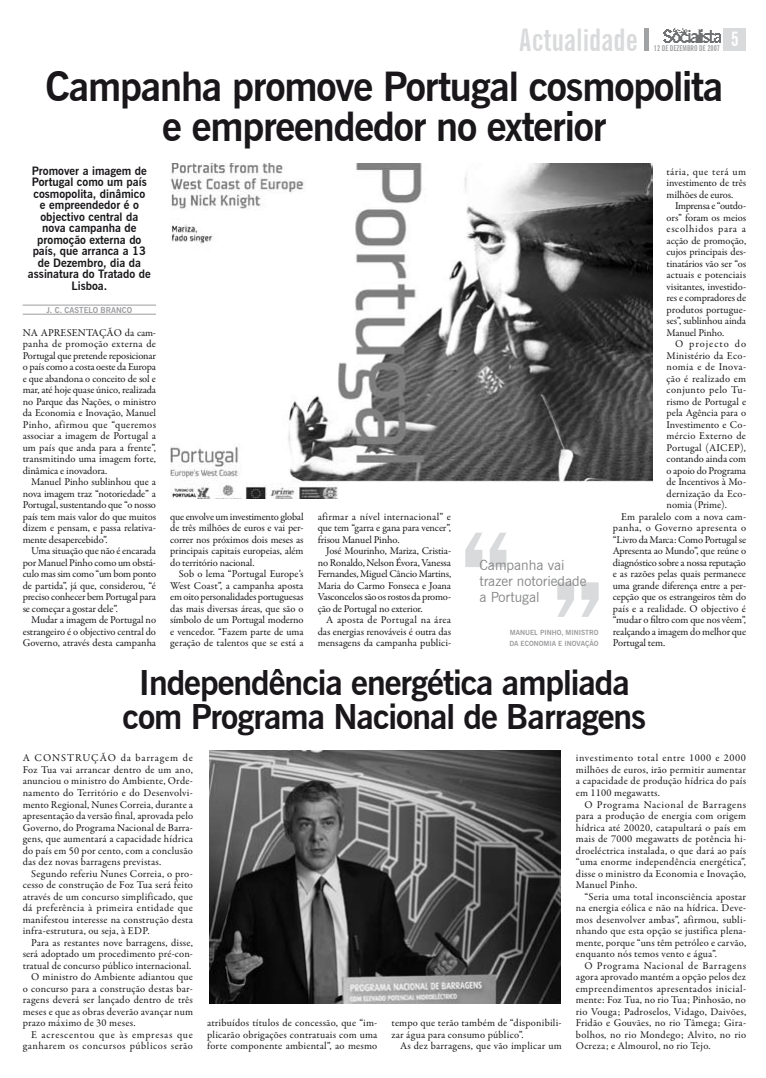
<style>
.page{position:relative;width:766px;height:1078px;background:#fff}
.page>*{position:absolute;margin:0;border:0;box-sizing:border-box;transform-origin:0 0}
.t1{font:700 40px/40px "News Gothic BT";letter-spacing:-.03em;color:#1a171b;text-align:center}
.t2{font:700 34px/34px "News Gothic BT";letter-spacing:-.03em;color:#1a171b;text-align:center}
.t3{font:700 extra-condensed 31.2px "News Gothic BT";color:#d9dadb}
.t4{font:14px/16px "News Gothic BT";color:#878889}
.t5{font:700 11.5px/11.5px "News Gothic BT";color:#1a171b;text-align:center}
.t6{font:10.5px/11.5px "Garamond Premr Pro";letter-spacing:.005em;color:#1a171b;text-align:justify}
.t7{font:10.5px "Garamond Premr Pro";letter-spacing:-.015em;color:#1a171b}
.t8{font:10.5px "Garamond Premr Pro";letter-spacing:.035em;color:#1a171b}
.t9{font:10.5px "Garamond Premr Pro";letter-spacing:.025em;color:#1a171b}
.t10{font:10.5px "Garamond Premr Pro";letter-spacing:.045em;color:#1a171b}
.t11{font:10.5px "Garamond Premr Pro";letter-spacing:-.02em;color:#1a171b}
.t12{font:10.5px "Garamond Premr Pro";letter-spacing:.06em;color:#1a171b}
.t13{font:10.5px "Garamond Premr Pro";letter-spacing:.09em;color:#1a171b}
.t14{font:700 extra-condensed 8px "News Gothic BT";color:#9c9d9f}
.t15{font:700 8px "News Gothic BT";color:#9c9d9f}
.t16{font:700 7px/11.5px "News Gothic BT";color:#9c9d9f}
</style>
<div class="page">
<div style="left:723px;top:28px;width:22px;height:23px;background:#d9dadb"></div>
<img style="left:663px;top:28px;width:56px;height:14px">
<div style="left:643px;top:28px;width:5px;height:23px;background:#a1a2a4"></div>
<hr style="left:23px;top:305px;width:133px;height:1px;background:#9c9d9f">
<hr style="left:23px;top:314px;width:133px;height:1px;background:#9c9d9f">
<img style="left:170px;top:163px;width:482px;height:335px">
<img style="left:209px;top:750px;width:351px;height:252px">
<svg style="left:465px;top:532px;width:41px;height:35px"></svg>
<svg style="left:557px;top:582px;width:41px;height:34px"></svg>
<h3 class="t3" style="left:519px;top:21px;width:120px">Actualidade</h3>
<h1 class="t1" style="left:45px;top:67px;width:679px">Campanha promove Portugal cosmopolita e empreendedor no exterior</h1>
<p class="t5" style="left:28px;top:164px;width:124px">Promover a imagem de<br>Portugal como um país cosmopolita, dinâmico<br>e empreendedor é o objectivo central da nova campanha de promoção externa do país, que arranca a 13 de Dezembro, dia da assinatura do Tratado de<br>Lisboa.</p>
<p class="t15" style="left:46px;top:305px;width:66px">J. C. Castelo Branc</p>
<p class="t15" style="left:127px;top:305px;width:7px">o</p>
<p class="t6" style="left:23px;top:327px;width:26px">Na apresenta</p>
<p class="t14" style="left:653px;top:43px;width:68px">12 DE DEZEMBRO DE 2007</p>
<p class="t6" style="left:666px;top:166px;width:81px">tária, que terá um investimento de três milhões de euros.</p>
<p class="t6" style="left:666px;top:200px;width:81px;text-indent:9px">Imprensa e “outdo&shy;ors” foram os meios escolhidos para a acção de promoção, cujos principais des&shy;tinatários vão ser “os actuais e potenciais visitantes, investido&shy;res e compradores de produtos portugue&shy;ses”, sublinhou ainda Manuel Pinho.</p>
<p class="t13" style="left:675px;top:337px;width:72px">O projecto do</p>
<p class="t6" style="left:666px;top:350px;width:81px">Ministério da Eco-</p>
<p class="t8" style="left:666px;top:360px;width:81px">nomia e de Inova-</p>
<p class="t9" style="left:666px;top:372px;width:81px">ção é realizado em</p>
<p class="t8" style="left:666px;top:383px;width:81px">conjunto pelo Tu-</p>
<p class="t6" style="left:666px;top:396px;width:81px">rismo de Portugal e</p>
<p class="t6" style="left:666px;top:407px;width:81px">pela Agência para o</p>
<p class="t6" style="left:666px;top:419px;width:81px">Investimento e Co-</p>
<p class="t9" style="left:666px;top:429px;width:81px">mércio Externo de</p>
<p class="t9" style="left:666px;top:441px;width:81px">Portugal (AICEP),</p>
<p class="t6" style="left:666px;top:453px;width:81px">contando ainda com</p>
<p class="t7" style="left:666px;top:464px;width:81px">o apoio do Programa</p>
<p class="t6" style="left:666px;top:476px;width:81px">de Incentivos à Mo-</p>
<p class="t6" style="left:666px;top:488px;width:81px">dernização da Eco-</p>
<p class="t6" style="left:666px;top:499px;width:62px">nomia (Prime).</p>
<p class="t6" style="left:621px;top:511px;width:126px">Em paralelo com a nova cam-</p>
<p class="t8" style="left:612px;top:521px;width:135px">panha, o Governo apresenta o</p>
<p class="t11" style="left:612px;top:533px;width:135px">“Livro da Marca: Como Portugal se</p>
<p class="t7" style="left:612px;top:544px;width:135px">Apresenta ao Mundo”, que reúne o</p>
<p class="t7" style="left:612px;top:556px;width:135px">diagnóstico sobre a nossa reputação</p>
<p class="t6" style="left:612px;top:568px;width:135px">e as razões pelas quais permanece</p>
<p class="t7" style="left:612px;top:579px;width:135px">uma grande diferença entre a per-</p>
<p class="t7" style="left:612px;top:590px;width:135px">cepção que os estrangeiros têm do</p>
<p class="t6" style="left:612px;top:603px;width:135px">país e a realidade. O objectivo é</p>
<p class="t7" style="left:612px;top:613px;width:135px">“mudar o filtro com que nos vêem”,</p>
<p class="t6" style="left:612px;top:626px;width:135px">realçando a imagem do melhor que</p>
<p class="t7" style="left:612px;top:636px;width:54px">Portugal tem.</p>
<h2 class="t2" style="left:122px;top:665px;width:525px">I ndependência energética ampliada com Programa Nacional de Barragens</h2>
<p class="t6" style="left:23px;top:327px;width:135px;text-indent:76px">ção da cam&shy;panha de promoção externa de Portugal que pretende reposicionar o país como a costa oeste da Europa e que abandona o conceito de sol e mar, até hoje quase único, realizada no Parque das Nações, o ministro da Economia e Inovação, Manuel Pinho, afirmou que “queremos associar a imagem de Portugal a um país que anda para a frente”, transmitindo uma imagem forte, dinâmica e inovadora.</p>
<p class="t6" style="left:23px;top:476px;width:135px;text-indent:9px">Manuel Pinho sublinhou que a nova imagem traz “notoriedade” a Portugal, sustentando que “o nosso país tem mais valor do que muitos dizem e pensam, e passa relativa&shy;mente desapercebido”.</p>
<p class="t6" style="left:23px;top:545px;width:135px;text-indent:9px">Uma situação que não é encarada por Manuel Pinho como um obstá&shy;culo mas sim como “um bom ponto de partida”, já que, considerou, “é preciso conhecer bem Portugal para se começar a gostar dele”.</p>
<p class="t6" style="left:23px;top:614px;width:135px;text-indent:9px">Mudar a imagem de Portugal no estrangeiro é o objectivo central do Governo, através desta campanha</p>
<p class="t6" style="left:170px;top:511px;width:135px">que envolve um investimento global de três milhões de euros e vai per&shy;correr nos próximos dois meses as principais capitais europeias, além do território nacional.</p>
<p class="t6" style="left:170px;top:568px;width:135px;text-indent:9px">Sob o lema “Portugal Europe’s West Coast”, a campanha aposta em oito personalidades portuguesas das mais diversas áreas, que são o símbolo de um Portugal moderno e vencedor. “Fazem parte de uma geração de talentos que se está a</p>
<p class="t6" style="left:317px;top:511px;width:135px">afirmar a nível internacional” e que tem “garra e gana para vencer”, frisou Manuel Pinho.</p>
<p class="t6" style="left:317px;top:545px;width:135px;text-indent:9px">José Mourinho, Mariza, Cristia&shy;no Ronaldo, Nelson Évora, Vanessa Fernandes, Miguel Câncio Martins, Maria do Carmo Fonseca e Joana Vasconcelos são os rostos da promo&shy;ção de Portugal no exterior.</p>
<p class="t6" style="left:317px;top:614px;width:135px;text-indent:9px">A aposta de Portugal na área das energias renováveis é outra das mensagens da campanha publici-</p>
<h3 class="t4" style="left:479px;top:557px;width:108px">Campanha vai trazer notoriedade a Portugal</h3>
<p class="t16" style="left:509px;top:626px;width:91px">Manuel Pinho, m in istro da Economia e Inovação</p>
<p class="t6" style="left:23px;top:752px;width:172px;text-indent:69px">ção da barragem de Foz Tua vai arrancar dentro de um ano, anunciou o ministro do Ambiente, Orde&shy;namento do Território e do Desenvolvi&shy;mento Regional, Nunes Correia, durante a apresentação da versão final, aprovada pelo Governo, do Programa Nacional de Barra&shy;gens, que aumentará a capacidade hídrica do país em 50 por cento, com a conclusão das dez novas barragens previstas.</p>
<p class="t6" style="left:23px;top:867px;width:172px;text-indent:9px">Segundo referiu Nunes Correia, o pro&shy;cesso de construção de Foz Tua será feito através de um concurso simplificado, que dá preferência à primeira entidade que manifestou interesse na construção desta infra-estrutura, ou seja, à EDP.</p>
<p class="t6" style="left:31px;top:936px;width:163px">Para as restantes nove barragens, disse,</p>
<p class="t6" style="left:23px;top:948px;width:172px">será adoptado um procedimento pré-con-</p>
<p class="t6" style="left:23px;top:959px;width:170px">tratual de concurso público internacional.</p>
<p class="t6" style="left:31px;top:971px;width:163px">O ministro do Ambiente adiantou que</p>
<p class="t6" style="left:23px;top:982px;width:172px">o concurso para a construção destas bar-</p>
<p class="t6" style="left:23px;top:994px;width:172px">ragens deverá ser lançado dentro de três</p>
<p class="t6" style="left:23px;top:1005px;width:172px">meses e que as obras deverão avançar num</p>
<p class="t6" style="left:23px;top:1017px;width:114px">prazo máximo de 30 meses.</p>
<p class="t12" style="left:31px;top:1027px;width:163px">E acrescentou que às empresas que</p>
<p class="t10" style="left:23px;top:1039px;width:172px">ganharem os concursos públicos serão</p>
<p class="t6" style="left:23px;top:752px;width:21px">A constru</p>
<p class="t6" style="left:207px;top:1017px;width:172px">atribuídos títulos de concessão, que “im&shy;plicarão obrigações contratuais com uma forte componente ambiental”, ao mesmo</p>
<p class="t6" style="left:391px;top:1017px;width:172px">tempo que terão também de “disponibili&shy;zar água para consumo público”.</p>
<p class="t6" style="left:400px;top:1040px;width:163px">As dez barragens, que vão implicar um</p>
<p class="t6" style="left:575px;top:752px;width:172px">investimento total entre 1000 e 2000 milhões de euros, irão permitir aumentar a capacidade de produção hídrica do país em 1100 megawatts.</p>
<p class="t6" style="left:575px;top:798px;width:172px;text-indent:9px">O Programa Nacional de Barragens para a produção de energia com origem hídrica até 20020, catapultará o país em mais de 7000 megawatts de potência hi&shy;droeléctrica instalada, o que dará ao país “uma enorme independência energética”, disse o ministro da Economia e Inovação, Manuel Pinho.</p>
<p class="t6" style="left:575px;top:890px;width:172px;text-indent:9px">“Seria uma total inconsciência apostar na energia eólica e não na hídrica. Deve&shy;mos desenvolver ambas”, afirmou, subli&shy;nhando que esta opção se justifica plena&shy;mente, porque “uns têm petróleo e carvão, enquanto nós temos vento e água”.</p>
<p class="t6" style="left:575px;top:959px;width:172px;text-indent:9px">O Programa Nacional de Barragens agora aprovado mantém a opção pelos dez empreendimentos apresentados inicial&shy;mente: Foz Tua, no rio Tua; Pinhosão, no rio Vouga; Padroselos, Vidago, Daivões, Fridão e Gouvães, no rio Tâmega; Gira&shy;bolhos, no rio Mondego; Alvito, no rio Ocreza; e Almourol, no rio Tejo.</p>
</div>
